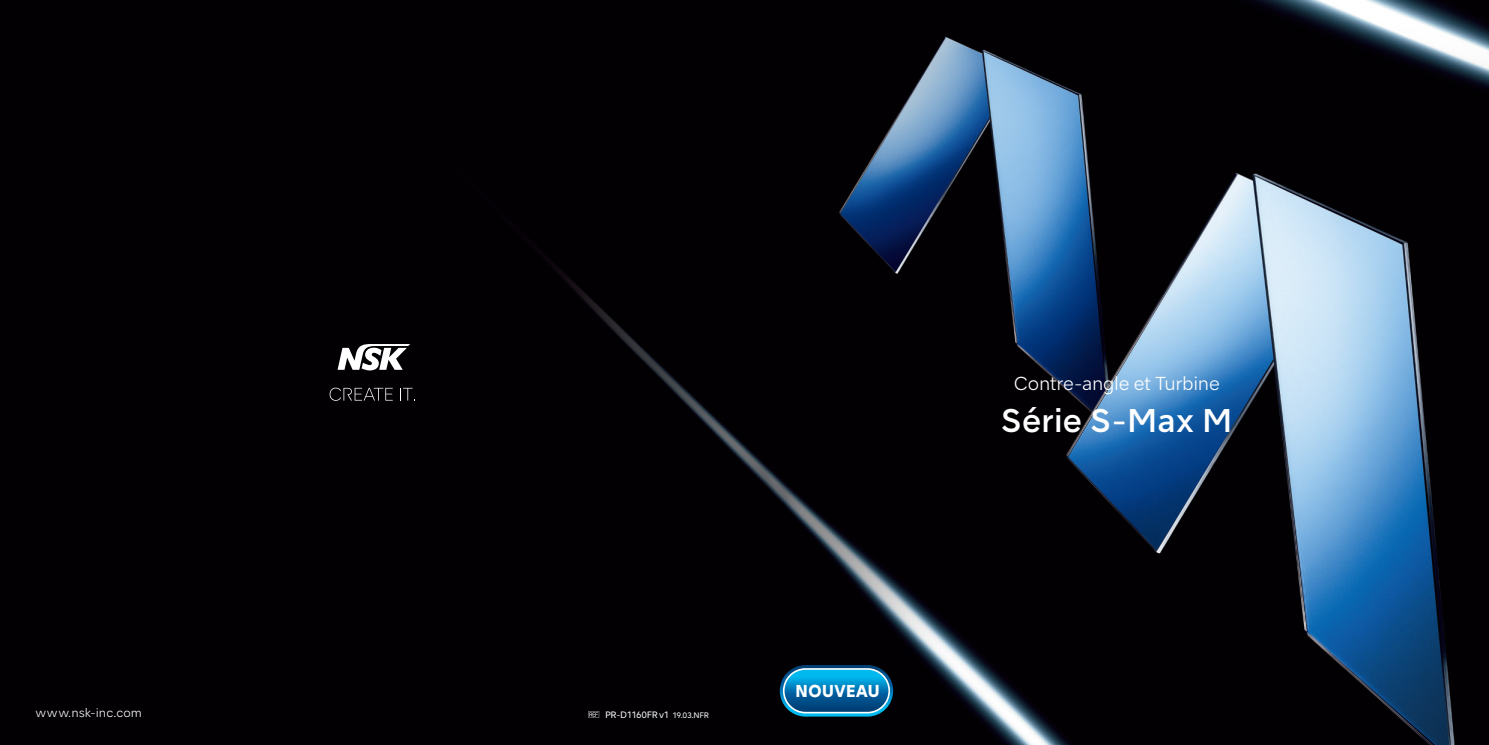
<style>
.page{position:relative;width:1489px;height:745px;background:#fff}
.page>*{position:absolute;margin:0;border:0;box-sizing:border-box;transform-origin:0 0}
.t1{font:500 31px "NSKTSRE";letter-spacing:-.005em;color:#fff}
.t2{font:300 17.75px "NSKTSRE";letter-spacing:-.015em;color:#fff}
.t3{font:800 16.25px "NSKTSRE";letter-spacing:-.005em;color:#fff;scale:.96 1}
.t4{font:300 11.5px "NSKTSRE";letter-spacing:.01em;color:#fff}
.t5{font:8.75px "NSKTSRE";letter-spacing:-.045em;color:#fff}
.s1{font-size:7.5px}
</style>
<div class="page">
<img style="left:0;top:0;width:1488px;height:744px">
<svg style="left:779px;top:664px;width:114px;height:52px"></svg>
<svg style="left:782px;top:667px;width:108px;height:46px"></svg>
<svg style="left:784px;top:669px;width:104px;height:42px"></svg>
<svg style="left:400px;top:387px;width:15px;height:13px"></svg>
<svg style="left:329px;top:387px;width:64px;height:13px"></svg>
<svg style="left:337px;top:344px;width:73px;height:26px"></svg>
<svg style="left:588px;top:710px;width:11px;height:7px"></svg>
<p class="t4" style="left:35px;top:704px;width:108px">www.nsk-inc.com</p>
<p class="t5" style="left:605px;top:708px;width:106px">PR-D1160FR v1 <span class="s1">19.03.NFR</span></p>
<p class="t3" style="left:795px;top:679px;width:90px">NOUVEAU</p>
<p class="t2" style="left:1013px;top:371px;width:208px">Contre-angle et Turbine</p>
<h1 class="t1" style="left:1000px;top:399px;width:234px">Série S-Max M</h1>
</div>
